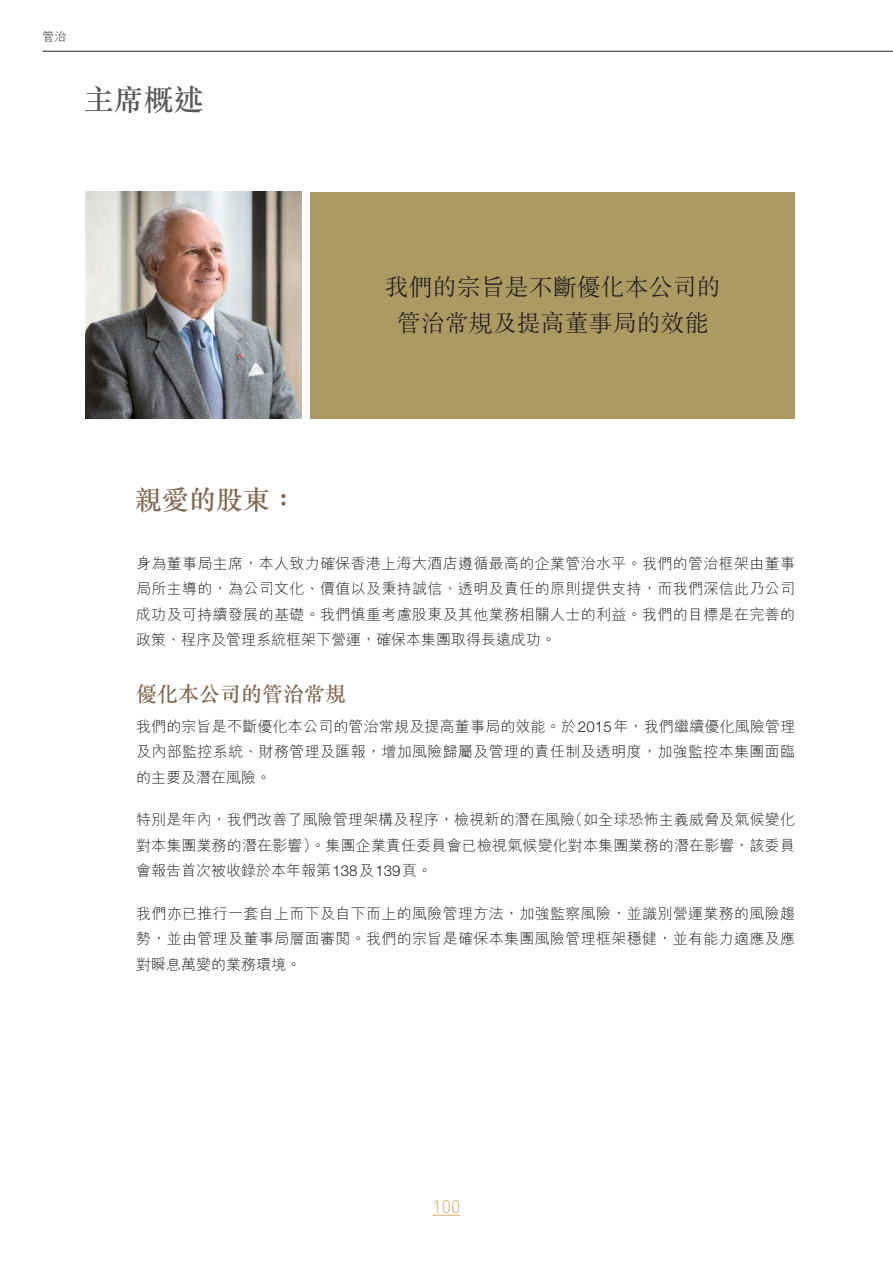
<style>
.page{position:relative;width:893px;height:1263px;background:#fff}
.page>*{position:absolute;margin:0;border:0;box-sizing:border-box;transform-origin:0 0}
.t1{font:30px "M Sung HK Medium E Ten B5 H";color:#58595b}
.t2{font:27px "M Sung HK Medium E Ten B5 H";color:#806851}
.t3{font:24px/36px "M Sung HK Light E Ten B5 H";color:#231f20;text-align:center}
.t4{font:21px "M Sung HK Medium E Ten B5 H";color:#806851}
.t5{font:300 18px "DIN";color:#d7ac70}
.t6{font:15px/25.5px "M Hei HK Light E Ten B5 H";letter-spacing:.02em;color:#231f20;text-align:justify}
.t7{font:12px "M Hei HK Light E Ten B5 H";color:#231f20}
.s1{font-family:"Helvetica Neue";font-weight:300}
</style>
<div class="page">
<div style="left:310px;top:192px;width:485px;height:227px;background:#ac9a63"></div>
<img style="left:85px;top:192px;width:217px;height:227px">
<hr style="left:43px;top:51px;width:849px;height:1px;background:#231f20">
<svg style="left:432px;top:1215px;width:28px;height:1px"></svg>
<p class="t7" style="left:43px;top:32px;width:25px">管治</p>
<h1 class="t1" style="left:84px;top:88px;width:121px">主席概述</h1>
<h2 class="t2" style="left:135px;top:490px;width:163px">親愛的股東：</h2>
<h3 class="t3" style="left:385px;top:273px;width:337px">我們的宗旨是不斷優化本公司的管治常規及提高董事局的效能</h3>
<p class="t6" style="left:136px;top:552px;width:660px">身為董事局主席，本人致力確保香港上海大酒店遵循最高的企業管治水平。我們的管治框架由董事局所主導的，為公司文化、價值以及秉持誠信、透明及責任的原則提供支持，而我們深信此乃公司成功及可持續發展的基礎。我們慎重考慮股東及其他業務相關人士的利益。我們的目標是在完善的政策、程序及管理系統框架下營運，確保本集團取得長遠成功。</p>
<h3 class="t4" style="left:136px;top:686px;width:211px">優化本公司的管治常規</h3>
<p class="t6" style="left:136px;top:715px;width:660px">我們的宗旨是不斷優化本公司的管治常規及提高董事局的效能。於<span class="s1">2015</span>年，我們繼續優化風險管理及內部監控系統、財務管理及匯報，增加風險歸屬及管理的責任制及透明度，加強監控本集團面臨的主要及潛在風險。</p>
<p class="t6" style="left:136px;top:809px;width:660px">特別是年內，我們改善了風險管理架構及程序，檢視新的潛在風險（如全球恐怖主義威脅及氣候變化對本集團業務的潛在影響）。集團企業責任委員會已檢視氣候變化對本集團業務的潛在影響，該委員會報告首次被收錄於本年報第<span class="s1">138</span>及<span class="s1">139</span>頁。</p>
<p class="t6" style="left:136px;top:902px;width:660px">我們亦已推行一套自上而下及自下而上的風險管理方法，加強監察風險，並識別營運業務的風險趨勢，並由管理及董事局層面審閱。我們的宗旨是確保本集團風險管理框架穩健，並有能力適應及應對瞬息萬變的業務環境。</p>
<p class="t5" style="left:432px;top:1195px;width:29px">100</p>
</div>
